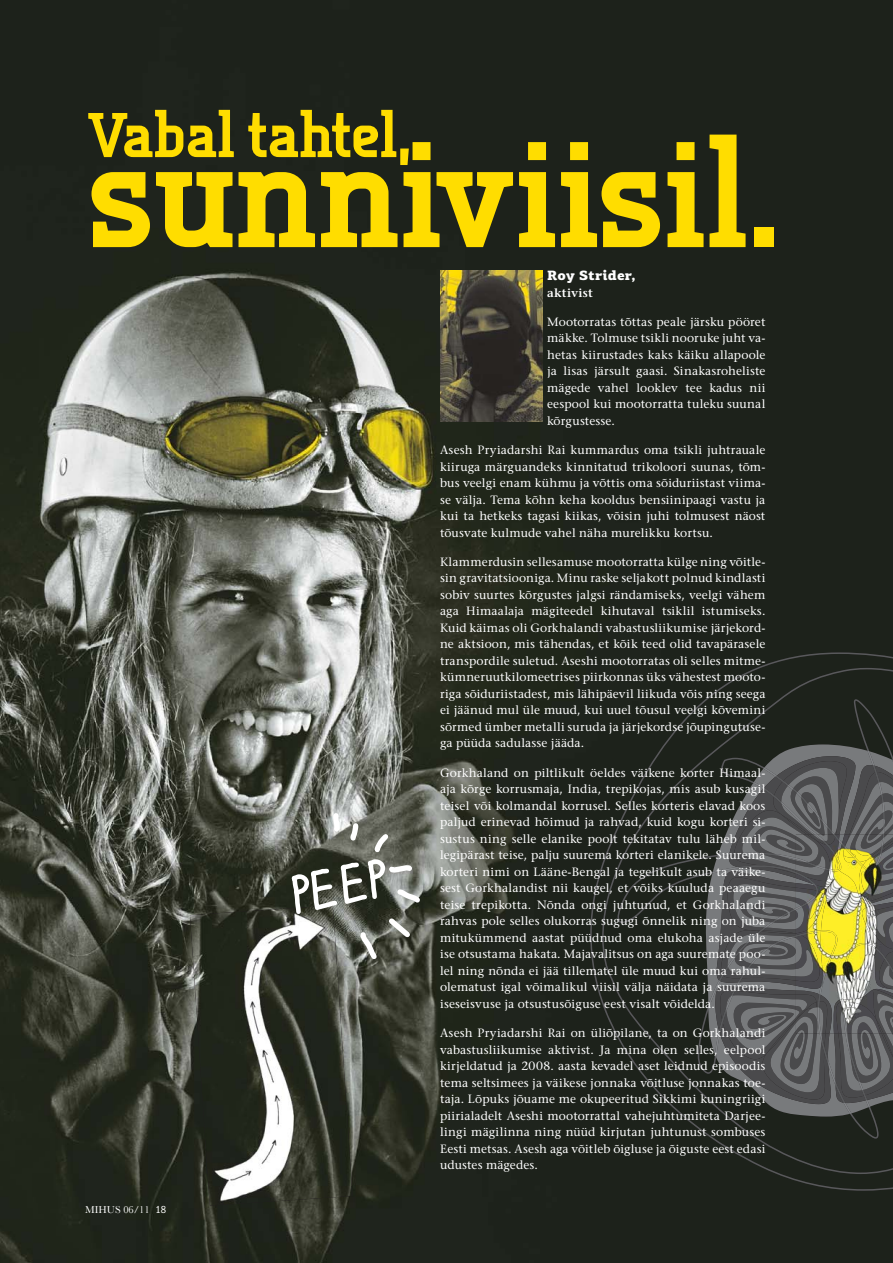
<style>
.page{position:relative;width:893px;height:1263px;background:#fff}
.page>*{position:absolute;margin:0;border:0;box-sizing:border-box;transform-origin:0 0}
.t1{font:800 150px "Tertre";color:#fd0}
.t2{font:800 63px "Tertre";color:#fd0}
.t3{font:900 13.5px "PF Centro Slab Pro";letter-spacing:.015em;color:#fff}
.t4{font:12px/16.5px "Stone Serif";letter-spacing:.01em;color:#fff;text-align:justify}
.t5{font:600 12px "Stone Serif";letter-spacing:.015em;color:#fff}
.t6{font:10.5px "Baskerville";color:#fff}
.s1{font-size:66px}
.s2{font-family:"ITC Franklin Gothic Std";font-stretch:condensed}
</style>
<div class="page">
<img style="left:0;top:0;width:893px;height:1263px">
<div style="left:590px;top:652px;width:303px;height:539px;background:#1d221b"></div>
<img style="left:703px;top:744px;width:190px;height:372px">
<svg style="left:708px;top:751px;width:185px;height:363px;background:#474b48"></svg>
<img style="left:715px;top:871px;width:14px;height:115px">
<img style="left:727px;top:877px;width:69px;height:31px">
<img style="left:732px;top:884px;width:64px;height:24px">
<img style="left:715px;top:986px;width:117px;height:118px">
<img style="left:761px;top:1066px;width:66px;height:33px">
<img style="left:770px;top:1066px;width:52px;height:26px">
<img style="left:834px;top:1033px;width:2px;height:70px">
<img style="left:856px;top:765px;width:17px;height:7px">
<img style="left:856px;top:772px;width:17px;height:10px">
<img style="left:856px;top:782px;width:17px;height:52px">
<img style="left:729px;top:756px;width:127px;height:122px">
<img style="left:772px;top:761px;width:78px;height:73px">
<img style="left:781px;top:768px;width:58px;height:66px">
<img style="left:190px;top:905px;width:163px;height:301px">
<img style="left:440px;top:271px;width:103px;height:151px">
<img style="left:843px;top:904px;width:15px;height:38px">
<img style="left:834px;top:887px;width:9px;height:102px">
<img style="left:843px;top:942px;width:15px;height:2px">
<img style="left:796px;top:887px;width:38px;height:146px">
<img style="left:796px;top:888px;width:31px;height:20px">
<img style="left:801px;top:890px;width:17px;height:17px">
<img style="left:796px;top:891px;width:21px;height:17px">
<img style="left:796px;top:896px;width:19px;height:12px">
<svg style="left:719px;top:908px;width:109px;height:158px;background:#64645c"></svg>
<img style="left:796px;top:1007px;width:28px;height:26px">
<img style="left:818px;top:1007px;width:3px;height:26px">
<img style="left:832px;top:989px;width:4px;height:44px">
<img style="left:858px;top:904px;width:35px;height:40px">
<svg style="left:836px;top:944px;width:57px;height:159px;background:#747467"></svg>
<img style="left:863px;top:906px;width:30px;height:43px">
<img style="left:873px;top:910px;width:20px;height:32px">
<img style="left:837px;top:834px;width:56px;height:70px">
<img style="left:840px;top:843px;width:21px;height:27px">
<img style="left:861px;top:862px;width:32px;height:33px">
<img style="left:869px;top:862px;width:4px;height:9px">
<img style="left:844px;top:858px;width:29px;height:4px">
<svg style="left:873px;top:765px;width:20px;height:127px;background:#5f605d"></svg>
<img style="left:843px;top:834px;width:50px;height:24px">
<img style="left:845px;top:837px;width:39px;height:20px">
<img style="left:796px;top:834px;width:44px;height:53px">
<img style="left:798px;top:835px;width:41px;height:50px">
<img style="left:796px;top:877px;width:34px;height:4px">
<img style="left:796px;top:873px;width:34px;height:4px">
<svg style="left:729px;top:776px;width:106px;height:97px;background:#595a5b"></svg>
<img style="left:796px;top:834px;width:30px;height:41px">
<img style="left:796px;top:858px;width:29px;height:11px">
<svg style="left:288px;top:809px;width:137px;height:207px;background:#63655c"></svg>
<h2 class="t2" style="left:87px;top:105px;width:326px">Vabal tahtel<span class="s1">,</span></h2>
<h1 class="t1" style="left:87px;top:122px;width:695px">sunniviisil.</h1>
<p class="t3" style="left:547px;top:269px;width:90px">Roy Strider,</p>
<p class="t5" style="left:547px;top:288px;width:47px">aktivist</p>
<p class="t4" style="left:547px;top:315px;width:220px">Mootorratas tõttas peale järsku pööret mäkke. Tolmuse tsikli nooruke juht va&shy;hetas kiirustades kaks käiku allapoole ja lisas järsult gaasi. Sinakasroheliste mägede vahel looklev tee kadus nii eespool kui mootorratta tuleku suunal kõrgustesse.</p>
<p class="t4" style="left:440px;top:443px;width:327px">Asesh Pryiadarshi Rai kummardus oma tsikli juhtrauale kiiruga märguandeks kinnitatud trikoloori suunas, tõm&shy;bus veelgi enam kühmu ja võttis oma sõiduriistast viima&shy;se välja. Tema kõhn keha kooldus bensiinipaagi vastu ja kui ta hetkeks tagasi kiikas, võisin juhi tolmusest näost tõusvate kulmude vahel näha murelikku kortsu.</p>
<p class="t4" style="left:440px;top:555px;width:327px">Klammerdusin sellesamuse mootorratta külge ning võitle&shy;sin gravitatsiooniga. Minu raske seljakott polnud kindlasti sobiv suurtes kõrgustes jalgsi rändamiseks, veelgi vähem aga Himaalaja mägiteedel kihutaval tsiklil istumiseks.<br>Kuid käimas oli Gorkhalandi vabastusliikumise järjekord&shy;ne aktsioon, mis tähendas, et kõik teed olid tavapärasele transpordile suletud. Aseshi mootorratas oli selles mitme&shy;kümneruutkilomeetrises piirkonnas üks vähestest mooto&shy;riga sõiduriistadest, mis lähipäevil liikuda võis ning seega ei jäänud mul üle muud, kui uuel tõusul veelgi kõvemini sõrmed ümber metalli suruda ja järjekordse jõupingutuse&shy;ga püüda sadulasse jääda.</p>
<p class="t4" style="left:440px;top:765px;width:327px">Gorkhaland on piltlikult öeldes väikene korter Himaal&shy;aja kõrge korrusmaja, India, trepikojas, mis asub kusagil teisel või kolmandal korrusel. Selles korteris elavad koos paljud erinevad hõimud ja rahvad, kuid kogu korteri si&shy;sustus ning selle elanike poolt tekitatav tulu läheb mil&shy;legipärast teise, palju suurema korteri elanikele. Suurema korteri nimi on Lääne-Bengal ja tegelikult asub ta väike&shy;sest Gorkhalandist nii kaugel, et võiks kuuluda peaaegu teise trepikotta. Nõnda ongi juhtunud, et Gorkhalandi rahvas pole selles olukorras sugugi õnnelik ning on juba mitukümmend aastat püüdnud oma elukoha asjade üle ise otsustama hakata. Majavalitsus on aga suuremate poo&shy;lel ning nõnda ei jää tillematel üle muud kui oma rahul&shy;olematust igal võimalikul viisil välja näidata ja suurema iseseisvuse ja otsustusõiguse eest visalt võidelda.</p>
<p class="t4" style="left:440px;top:1026px;width:327px">Asesh Pryiadarshi Rai on üliõpilane, ta on Gorkhalandi vabastusliikumise aktivist. Ja mina olen selles, eelpool kirjeldatud ja 2008. aasta kevadel aset leidnud episoodis tema seltsimees ja väikese jonnaka võitluse jonnakas toe&shy;taja. Lõpuks jõuame me okupeeritud Sikkimi kuningriigi piirialadelt Aseshi mootorrattal vahejuhtumiteta Darjee&shy;lingi mägilinna ning nüüd kirjutan juhtunust sombuses Eesti metsas. Asesh aga võitleb õigluse ja õiguste eest edasi udustes mägedes.</p>
<p class="t6" style="left:85px;top:1203px;width:83px">MIHUS 06/11 <span class="s2">18</span></p>
</div>
